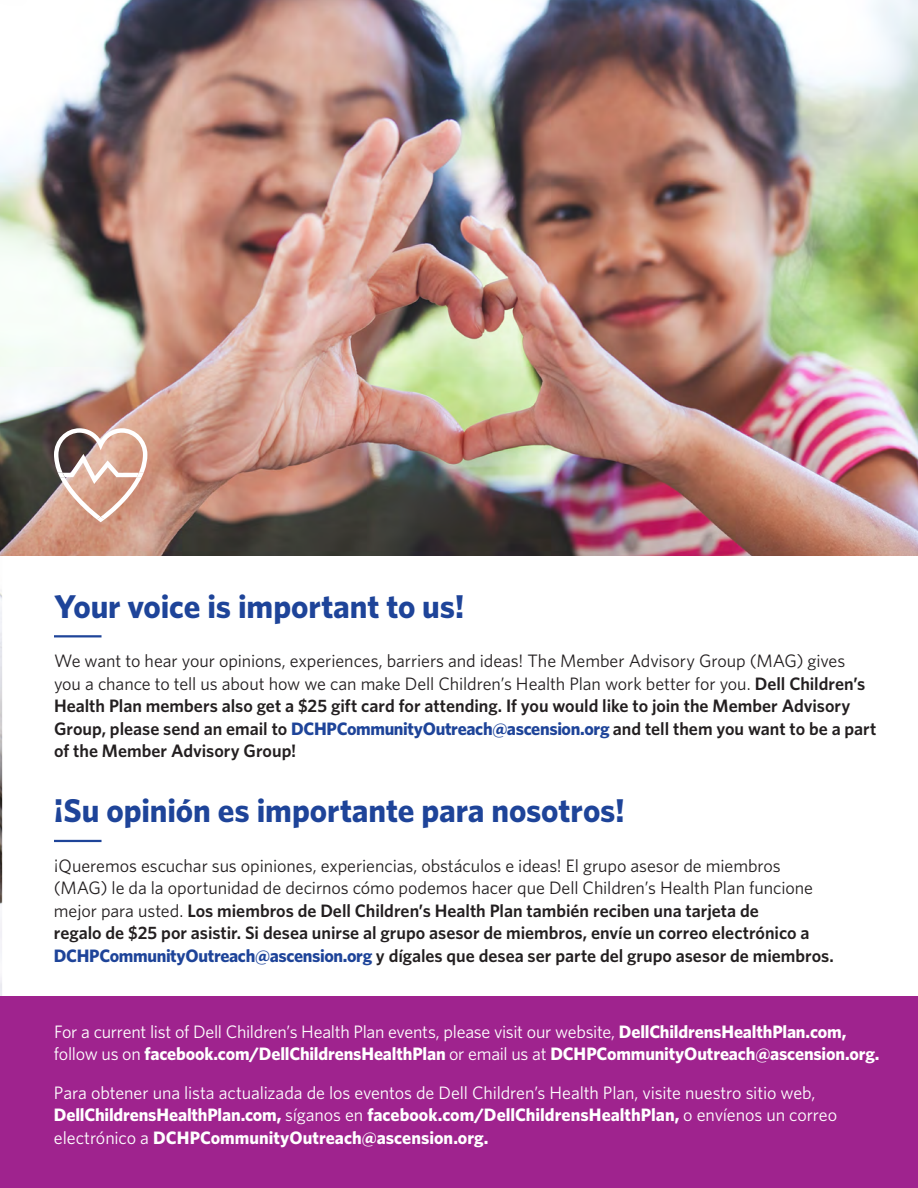
<style>
.page{position:relative;width:918px;height:1188px;background:#fff}
.page>*{position:absolute;margin:0;border:0;box-sizing:border-box;transform-origin:0 0}
.t1{font:700 33px "Whitney";letter-spacing:-.005em;color:#1e4499}
.t2{font:600 18px/22.5px "Whitney";color:#231f20}
.t3{font:18px/22.5px "Whitney";letter-spacing:-.005em;color:#fff}
.t4{font:700 18px/22.5px "Whitney";letter-spacing:-.01em;color:#fff}
.s1{font-weight:400}
.s2{font-weight:700;color:#1e4499}
.s3{font-weight:700}
</style>
<div class="page">
<img style="left:0;top:555px;width:2px;height:442px">
<div style="left:0;top:997px;width:918px;height:191px;background:#9f238e"></div>
<hr style="left:54px;top:635px;width:48px;height:2px;background:#1e4499">
<hr style="left:54px;top:840px;width:48px;height:2px;background:#1e4499">
<img style="left:0;top:0;width:918px;height:555px">
<svg style="left:54px;top:428px;width:93px;height:94px"></svg>
<p class="t1" style="left:54px;top:586px;width:412px">Your voice is important to us!</p>
<p class="t2" style="left:54px;top:649px;width:824px"><span class="s1">We want to hear your opinions, experiences, barriers and ideas! The Member Advisory Group (MAG) gives you a chance to tell us about how we can make Dell Children’s Health Plan work better for you.</span> Dell Children’s Health Plan members also get a $25 gift card for attending. If you would like to join the Member Advisory Group, please send an email to <span class="s2">DCHPCommunityOutreach@ascension.org</span> and tell them you want to be a part of the Member Advisory Group!</p>
<p class="t1" style="left:54px;top:791px;width:573px">¡Su opinión es importante para nosotros!</p>
<p class="t2" style="left:54px;top:854px;width:782px"><span class="s1">¡Queremos escuchar sus opiniones, experiencias, obstáculos e ideas! El grupo asesor de miembros (MAG) le da la oportunidad de decirnos cómo podemos hacer que Dell Children’s Health Plan funcione mejor para usted.</span> Los miembros de Dell Children’s Health Plan también reciben una tarjeta de<br>regalo de $25 por asistir. Si desea unirse al grupo asesor de miembros, envíe un correo electrónico a <span class="s2">DCHPCommunityOutreach@ascension.org</span> y dígales que desea ser parte del grupo asesor de miembros.</p>
<p class="t4" style="left:54px;top:1020px;width:827px"><span class="s1">For a current list of Dell Children’s Health Plan events, please visit our website,</span> DellChildrensHealthPlan.com, <span class="s1">follow us on</span> facebook.com/DellChildrensHealthPlan <span class="s1">or email us at</span> DCHPCommunityOutreach@ascension.org.</p>
<p class="t3" style="left:54px;top:1081px;width:785px">Para obtener una lista actualizada de los eventos de Dell Children’s Health Plan, visite nuestro sitio web,<br><span class="s3">DellChildrensHealthPlan.com,</span> síganos en <span class="s3">facebook.com/DellChildrensHealthPlan,</span> o envíenos un correo electrónico a <span class="s3">DCHPCommunityOutreach@ascension.org.</span></p>
</div>
